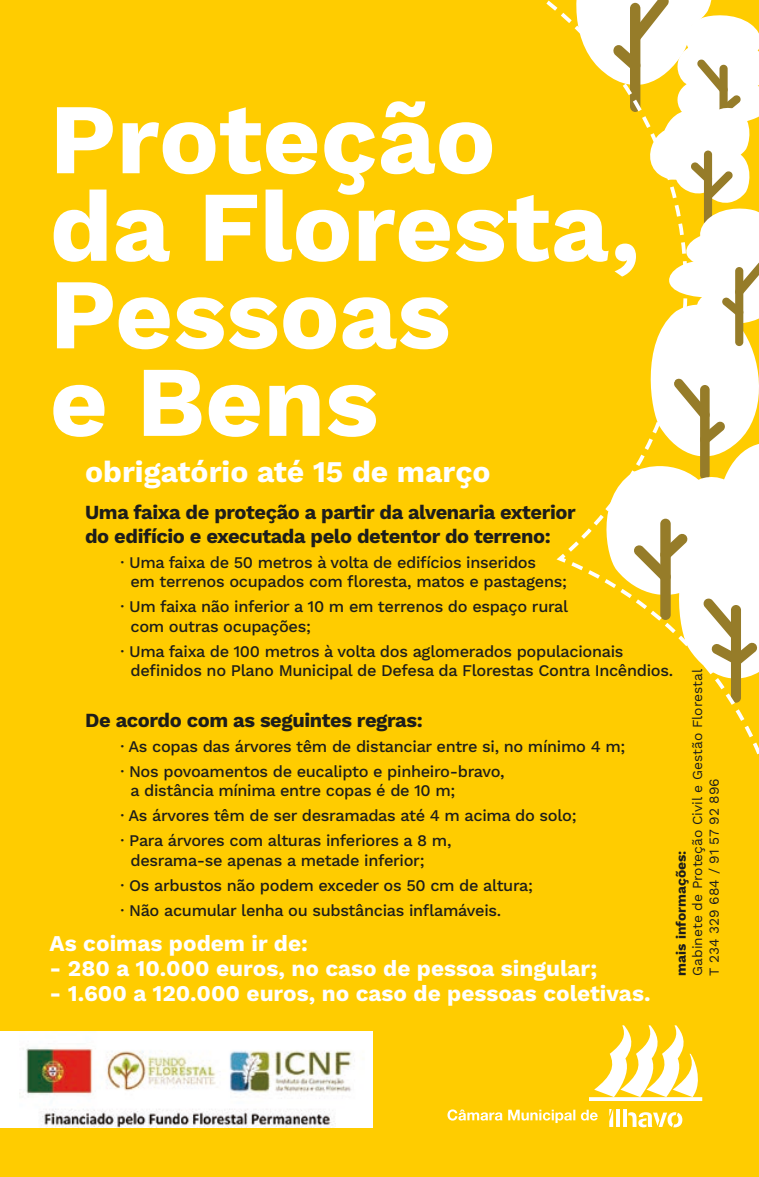
<style>
.page{position:relative;width:759px;height:1177px;background:#fff}
.page>*{position:absolute;margin:0;border:0;box-sizing:border-box;transform-origin:0 0}
.t1{font:700 100px/87.5px "Work Sans";color:#fff}
.t2{font:700 30px "Work Sans";color:#fff}
.t3{font:700 22.5px "Work Sans";color:#fff}
.t4{font:700 20px/24px "Work Sans";letter-spacing:-.02em;color:#1d1d1b}
.t5{font:500 16.25px/25px "Work Sans";letter-spacing:-.02em;color:#1d1d1b}
.t6{font:13.75px/16.5px "Work Sans";color:#1d1d1b}
.t7{font:700 13.75px "Work Sans";color:#1d1d1b}
</style>
<div class="page">
<div style="left:0;top:0;width:758px;height:1176px;background:#fc0"></div>
<svg style="left:447px;top:1025px;width:256px;height:102px"></svg>
<svg style="left:546px;top:0;width:212px;height:755px"></svg>
<img style="left:0;top:1031px;width:372px;height:96px">
<h1 class="t1" style="left:50px;top:100px;width:591px">Proteção da Floresta,<br>Pessoas<br>e Bens</h1>
<h2 class="t2" style="left:85px;top:454px;width:407px">obrigatório até 15 de março</h2>
<p class="t4" style="left:85px;top:501px;width:492px">Uma faixa de proteção a partir da alvenaria exterior do edifício e executada pelo detentor do terreno:</p>
<p class="t5" style="left:130px;top:553px;width:438px;line-height:19.5px;text-indent:-10px">· Uma faixa de 50 metros à volta de edifícios inseridos<br>em terrenos ocupados com floresta, matos e pastagens;</p>
<p class="t5" style="left:130px;top:597px;width:439px;line-height:19.5px;text-indent:-10px">· Um faixa não inferior a 10 m em terrenos do espaço rural com outras ocupações;</p>
<p class="t5" style="left:130px;top:642px;width:544px;line-height:19.5px;text-indent:-10px">· Uma faixa de 100 metros à volta dos aglomerados populacionais definidos no Plano Municipal de Defesa da Florestas Contra Incêndios.</p>
<p class="t6" style="left:689px;top:975px;width:308px;rotate:-90deg">Gabinete de Proteção Civil e Gestão Florestal<br>T 234 329 684 / 91 57 92 896</p>
<p class="t4" style="left:85px;top:709px;width:339px">De acordo com as seguintes regras:</p>
<p class="t5" style="left:120px;top:734px;width:506px">· As copas das árvores têm de distanciar entre si, no mínimo 4 m; · Nos povoamentos de eucalipto e pinheiro-bravo,</p>
<p class="t5" style="left:120px;top:779px;width:457px;text-indent:10px">a distância mínima entre copas é de 10 m;<br>· As árvores têm de ser desramadas até 4 m acima do solo; · Para árvores com alturas inferiores a 8 m,</p>
<p class="t5" style="left:120px;top:848px;width:414px;text-indent:10px">desrama-se apenas a metade inferior;<br>· Os arbustos não podem exceder os 50 cm de altura; · Não acumular lenha ou substâncias inflamáveis.</p>
<p class="t7" style="left:672px;top:975px;width:126px;rotate:-90deg">mais informações:</p>
<h3 class="t3" style="left:50px;top:929px;width:260px">As coimas podem ir de:</h3>
<h3 class="t3" style="left:50px;top:954px;width:549px">- 280 a 10.000 euros, no caso de pessoa singular;</h3>
<h3 class="t3" style="left:50px;top:979px;width:602px">- 1.600 a 120.000 euros, no caso de pessoas coletivas.</h3>
</div>
